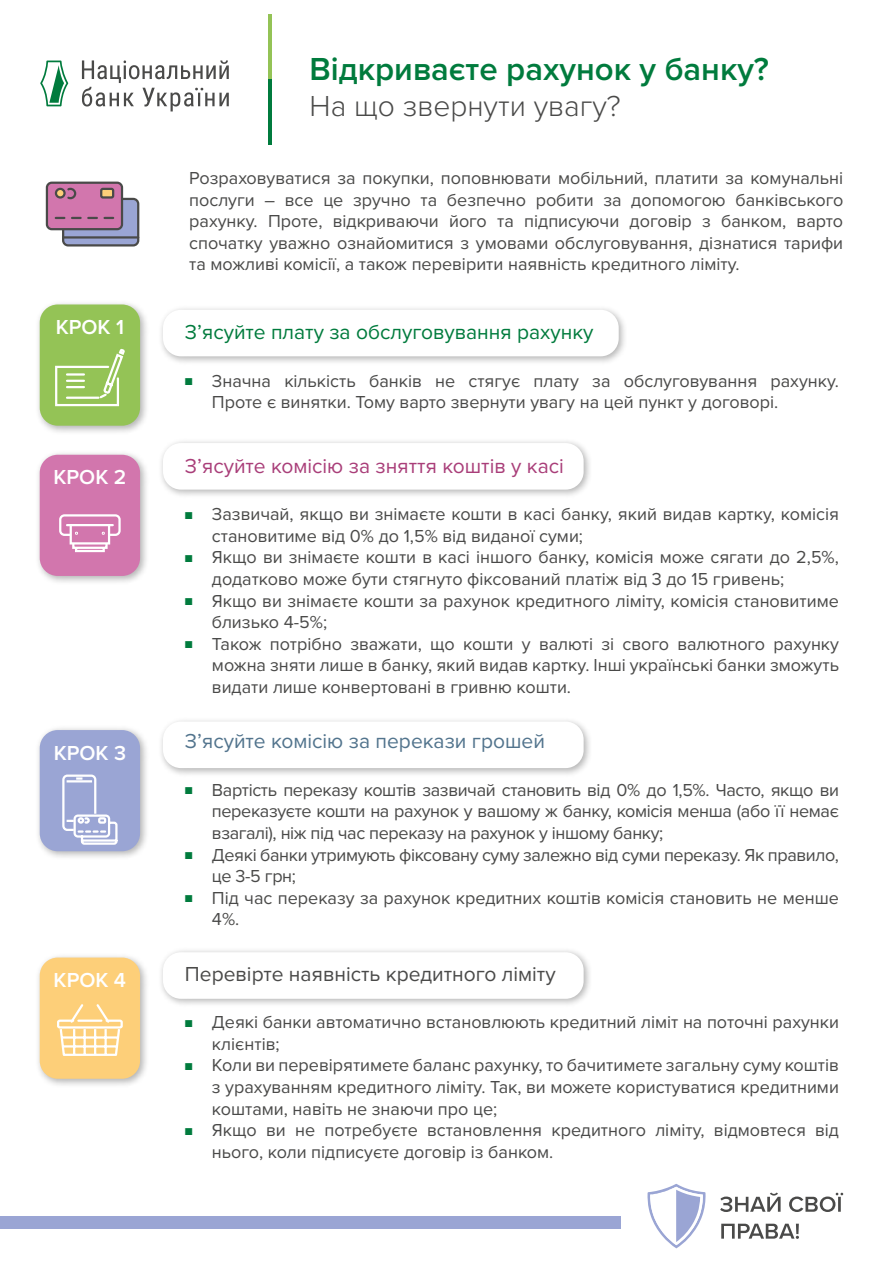
<style>
.page{position:relative;width:893px;height:1263px;background:#fff}
.page>*{position:absolute;margin:0;border:0;box-sizing:border-box;transform-origin:0 0}
.t1{font:600 33px "Proxima Nova";color:#007b3d}
.t2{font:300 30px "Proxima Nova";color:#4a4a49}
.t3{font:21px "Proxima Nova";color:#007b3d}
.t4{font:21px "Proxima Nova";color:#a93e79}
.t5{font:21px "Proxima Nova";color:#4a4a49}
.t6{font:21px "Proxima Nova";color:#52748d}
.t7{font:600 21px "Proxima Nova";color:#fff}
.t8{font:18px/21.6px "Proxima Nova";color:#4a4a49}
.t9{font:18px/21.6px "Proxima Nova";letter-spacing:-.02em;color:#4a4a49}
.s1{font-size:12px;color:#007b3d}
</style>
<div class="page">
<div style="left:35px;top:300px;width:114px;height:135px;background:#000;opacity:.3"></div>
<div style="left:40px;top:304px;width:100px;height:122px;background:#94c356;border-radius:18px"></div>
<div style="left:35px;top:450px;width:114px;height:135px;background:#000;opacity:.3"></div>
<div style="left:40px;top:455px;width:100px;height:121px;background:#d276ad;border-radius:18px"></div>
<div style="left:35px;top:726px;width:114px;height:135px;background:#000;opacity:.3"></div>
<div style="left:40px;top:730px;width:100px;height:121px;background:#9aa5d4;border-radius:18px"></div>
<div style="left:35px;top:953px;width:114px;height:135px;background:#000;opacity:.3"></div>
<div style="left:40px;top:957px;width:100px;height:122px;background:#fdcf79;border-radius:18px"></div>
<div style="left:159px;top:305px;width:469px;height:60px;background:#000;opacity:.3"></div>
<div style="left:163px;top:310px;width:456px;height:46px;background:#fff;border-radius:18px"></div>
<div style="left:159px;top:439px;width:433px;height:60px;background:#000;opacity:.3"></div>
<div style="left:163px;top:443px;width:421px;height:47px;background:#fff;border-radius:18px"></div>
<div style="left:159px;top:948px;width:433px;height:60px;background:#000;opacity:.3"></div>
<div style="left:163px;top:952px;width:421px;height:47px;background:#fff;border-radius:18px"></div>
<div style="left:159px;top:717px;width:433px;height:60px;background:#000;opacity:.3"></div>
<div style="left:163px;top:721px;width:421px;height:47px;background:#fff;border-radius:18px"></div>
<div style="left:0;top:1216px;width:621px;height:13px;background:#9aa5d4"></div>
<svg style="left:720px;top:1192px;width:61px;height:20px"></svg>
<svg style="left:789px;top:1193px;width:54px;height:19px"></svg>
<svg style="left:721px;top:1224px;width:78px;height:15px"></svg>
<svg style="left:647px;top:1184px;width:59px;height:64px"></svg>
<svg style="left:82px;top:60px;width:147px;height:51px"></svg>
<svg style="left:40px;top:61px;width:28px;height:45px"></svg>
<hr style="left:268px;top:15px;width:3px;height:65px;background:#94c356">
<hr style="left:268px;top:80px;width:3px;height:65px;background:#007b3d">
<svg style="left:59px;top:514px;width:62px;height:39px"></svg>
<hr style="left:67px;top:524px;width:46px;height:2px;background:#fff">
<div style="left:70px;top:523px;width:40px;height:21px;border:2px solid #fff"></div>
<svg style="left:62px;top:774px;width:56px;height:71px"></svg>
<svg style="left:55px;top:348px;width:70px;height:59px"></svg>
<svg style="left:57px;top:1004px;width:66px;height:52px"></svg>
<div style="left:47px;top:183px;width:75px;height:46px;background:#d276ad;border-radius:5px"></div>
<div style="left:46px;top:182px;width:77px;height:48px;border:2px solid #4a4a49;border-radius:5px"></div>
<svg style="left:54px;top:187px;width:86px;height:60px"></svg>
<div style="left:101px;top:189px;width:12px;height:8px;background:#fdcf79;border-radius:2px"></div>
<div style="left:100px;top:188px;width:14px;height:11px;border:2px solid #4a4a49;border-radius:2px"></div>
<p class="t7" style="left:56px;top:314px;width:70px">КРОК 1</p>
<p class="t7" style="left:53px;top:465px;width:74px">КРОК 2</p>
<p class="t7" style="left:54px;top:740px;width:74px">КРОК 3</p>
<p class="t7" style="left:54px;top:967px;width:74px">КРОК 4</p>
<h1 class="t1" style="left:310px;top:49px;width:461px">Відкриваєте рахунок у банку?</h1>
<h2 class="t2" style="left:310px;top:88px;width:313px">На що звернути увагу?</h2>
<p class="t8" style="left:189px;top:168px;width:656px;text-align:justify">Розраховуватися за покупки, поповнювати мобільний, платити за комунальні послуги – все це зручно та безпечно робити за допомогою банківського рахунку. Проте, відкриваючи його та підписуючи договір з банком, варто спочатку уважно ознайомитися з умовами обслуговування, дізнатися тарифи та можливі комісії, а також перевірити наявність кредитного ліміту.</p>
<p class="t3" style="left:185px;top:320px;width:410px">З’ясуйте плату за обслуговування рахунку</p>
<p class="t8" style="left:212px;top:370px;width:628px;text-indent:-27px"><span class="s1">■</span> Значна кількість банків не стягує плату за обслуговування рахунку.<br>Проте є винятки. Тому варто звернути увагу на цей пункт у договорі.</p>
<p class="t4" style="left:185px;top:453px;width:380px">З’ясуйте комісію за зняття коштів у касі</p>
<p class="t8" style="left:212px;top:504px;width:628px;text-indent:-27px"><span class="s1">■</span> Зазвичай, якщо ви знімаєте кошти в касі банку, який видав картку, комісія становитиме від 0% до 1,5% від виданої суми;</p>
<p class="t8" style="left:212px;top:547px;width:628px;text-indent:-27px"><span class="s1">■</span> Якщо ви знімаєте кошти в касі іншого банку, комісія може сягати до 2,5%, додатково може бути стягнуто фіксований платіж від 3 до 15 гривень;</p>
<p class="t8" style="left:212px;top:590px;width:628px;text-indent:-27px"><span class="s1">■</span> Якщо ви знімаєте кошти за рахунок кредитного ліміту, комісія становитиме близько 4-5%;</p>
<p class="t8" style="left:212px;top:633px;width:629px;text-align:justify;text-indent:-27px"><span class="s1">■</span> Також потрібно зважати, що кошти у валюті зі свого валютного рахунку можна зняти лише в банку, який видав картку. Інші українські банки зможуть видати лише конвертовані в гривню кошти.</p>
<p class="t6" style="left:185px;top:729px;width:361px">З’ясуйте комісію за перекази грошей</p>
<p class="t8" style="left:212px;top:779px;width:629px;text-align:justify;text-indent:-27px"><span class="s1">■</span> Вартість переказу коштів зазвичай становить від 0% до 1,5%. Часто, якщо ви переказуєте кошти на рахунок у вашому ж банку, комісія менша (або її немає взагалі), ніж під час переказу на рахунок у іншому банку;</p>
<p class="t9" style="left:212px;top:844px;width:628px;text-indent:-27px"><span class="s1">■</span> Деякі банки утримують фіксовану суму залежно від суми переказу. Як правило, це 3-5 грн;</p>
<p class="t8" style="left:212px;top:887px;width:629px;text-indent:-27px"><span class="s1">■</span> Під час переказу за рахунок кредитних коштів комісія становить не менше<br>4%.</p>
<p class="t5" style="left:185px;top:961px;width:372px">Перевірте наявність кредитного ліміту</p>
<p class="t8" style="left:212px;top:1012px;width:629px;text-indent:-27px"><span class="s1">■</span> Деякі банки автоматично встановлюють кредитний ліміт на поточні рахунки клієнтів;</p>
<p class="t8" style="left:212px;top:1055px;width:628px;text-align:justify;text-indent:-27px"><span class="s1">■</span> Коли ви перевірятимете баланс рахунку, то бачитимете загальну суму коштів з урахуванням кредитного ліміту. Так, ви можете користуватися кредитними коштами, навіть не знаючи про це;</p>
<p class="t8" style="left:212px;top:1120px;width:628px;text-indent:-27px"><span class="s1">■</span> Якщо ви не потребуєте встановлення кредитного ліміту, відмовтеся від нього, коли підписуєте договір із банком.</p>
</div>
